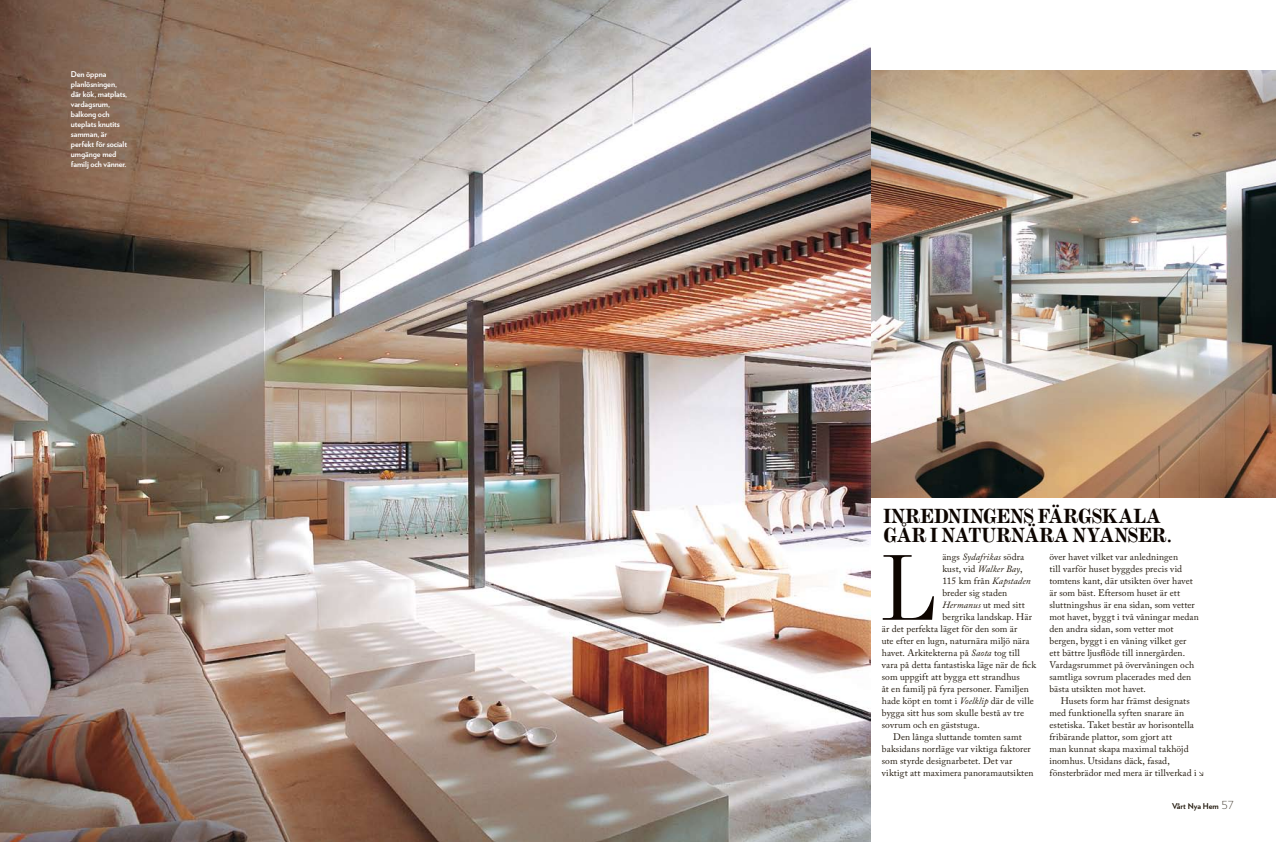
<style>
.page{position:relative;width:1276px;height:842px;background:#fff}
.page>*{position:absolute;margin:0;border:0;box-sizing:border-box;transform-origin:0 0}
.t1{font:condensed 101px "Modern MT Std";color:#0d0500}
.t2{font:700 21px/19px "Modern MT Std";letter-spacing:-.02em;color:#0d0500}
.t3{font:9.5px/12px "Adobe Caslon Pro";letter-spacing:.01em;color:#22190d}
.t4{font:italic 9.5px "Adobe Caslon Pro";letter-spacing:.015em;color:#22190d}
.t5{font:700 8px/10px "Verlag";letter-spacing:-.01em;color:#fff}
.t6{font:700 8px "Verlag";color:#22190d}
.s1{font-style:normal}
.s2{font-style:italic}
.s3{font-weight:200;font-size:14px}
</style>
<div class="page">
<img style="left:870px;top:71px;width:406px;height:426px">
<img style="left:0;top:0;width:870px;height:842px">
<svg style="left:1199px;top:772px;width:4px;height:4px"></svg>
<p class="t5" style="left:71px;top:69px;width:58px">Den öppna planlösningen, där kök, matplats, vardagsrum, balkong och uteplats knutits samman, är perfekt för socialt umgänge med familj och vänner.</p>
<h2 class="t2" style="left:883px;top:506px;width:291px">INREDNINGENS FÄRGSKALA<br>GÅR I NATURNÄRA NYANSER.</h2>
<p class="t4" style="left:942px;top:551px;width:83px"><span class="s1">ängs</span> Sydafrikas <span class="s1">södra</span></p>
<p class="t3" style="left:942px;top:562px;width:82px">kust, vid <span class="s2">Walker Bay</span>,</p>
<p class="t3" style="left:942px;top:574px;width:90px">115 km från <span class="s2">Kapstaden</span></p>
<p class="t3" style="left:942px;top:586px;width:66px">breder sig staden</p>
<p class="t3" style="left:942px;top:598px;width:84px"><span class="s2">Hermanus</span> ut med sitt</p>
<p class="t3" style="left:942px;top:610px;width:91px">bergrika landskap. Här</p>
<p class="t3" style="left:882px;top:622px;width:137px">är det perfekta läget för den som är</p>
<p class="t3" style="left:882px;top:634px;width:149px">ute efter en lugn, naturnära miljö nära</p>
<p class="t3" style="left:882px;top:646px;width:140px">havet. Arkitekterna på <span class="s2">Saota</span> tog till</p>
<p class="t3" style="left:882px;top:658px;width:156px">vara på detta fantastiska läge när de fick</p>
<p class="t3" style="left:882px;top:670px;width:139px">som uppgift att bygga ett strandhus</p>
<p class="t3" style="left:882px;top:682px;width:148px">åt en familj på fyra personer. Familjen</p>
<p class="t3" style="left:882px;top:694px;width:153px">hade köpt en tomt i <span class="s2">Voelklip</span> där de ville</p>
<p class="t3" style="left:882px;top:706px;width:144px">bygga sitt hus som skulle bestå av tre</p>
<p class="t3" style="left:882px;top:718px;width:100px">sovrum och en gäststuga.</p>
<p class="t3" style="left:893px;top:730px;width:130px">Den långa sluttande tomten samt</p>
<p class="t3" style="left:882px;top:742px;width:150px">baksidans norrläge var viktiga faktorer</p>
<p class="t3" style="left:882px;top:754px;width:132px">som styrde designarbetet. Det var</p>
<p class="t3" style="left:882px;top:766px;width:153px">viktigt att maximera panoramautsikten</p>
<h1 class="t1" style="left:879px;top:531px;width:58px">L</h1>
<p class="t3" style="left:1049px;top:550px;width:151px">över havet vilket var anledningen<br>till varför huset byggdes precis vid tomtens kant, där utsikten över havet är som bäst. Eftersom huset är ett sluttningshus är ena sidan, som vetter mot havet, byggt i två våningar medan den andra sidan, som vetter mot bergen, byggt i en våning vilket ger ett bättre ljusflöde till innergården.<br>Vardagsrummet på övervåningen och samtliga sovrum placerades med den bästa utsikten mot havet.</p>
<p class="t3" style="left:1049px;top:694px;width:149px;text-indent:11px">Husets form har främst designats med funktionella syften snarare än estetiska. Taket består av horisontella fribärande plattor, som gjort att<br>man kunnat skapa maximal takhöjd inomhus. Utsidans däck, fasad, fönsterbrädor med mera är tillverkad i</p>
<p class="t6" style="left:1172px;top:800px;width:63px">Vårt Nya Hem <span class="s3">57</span></p>
</div>
